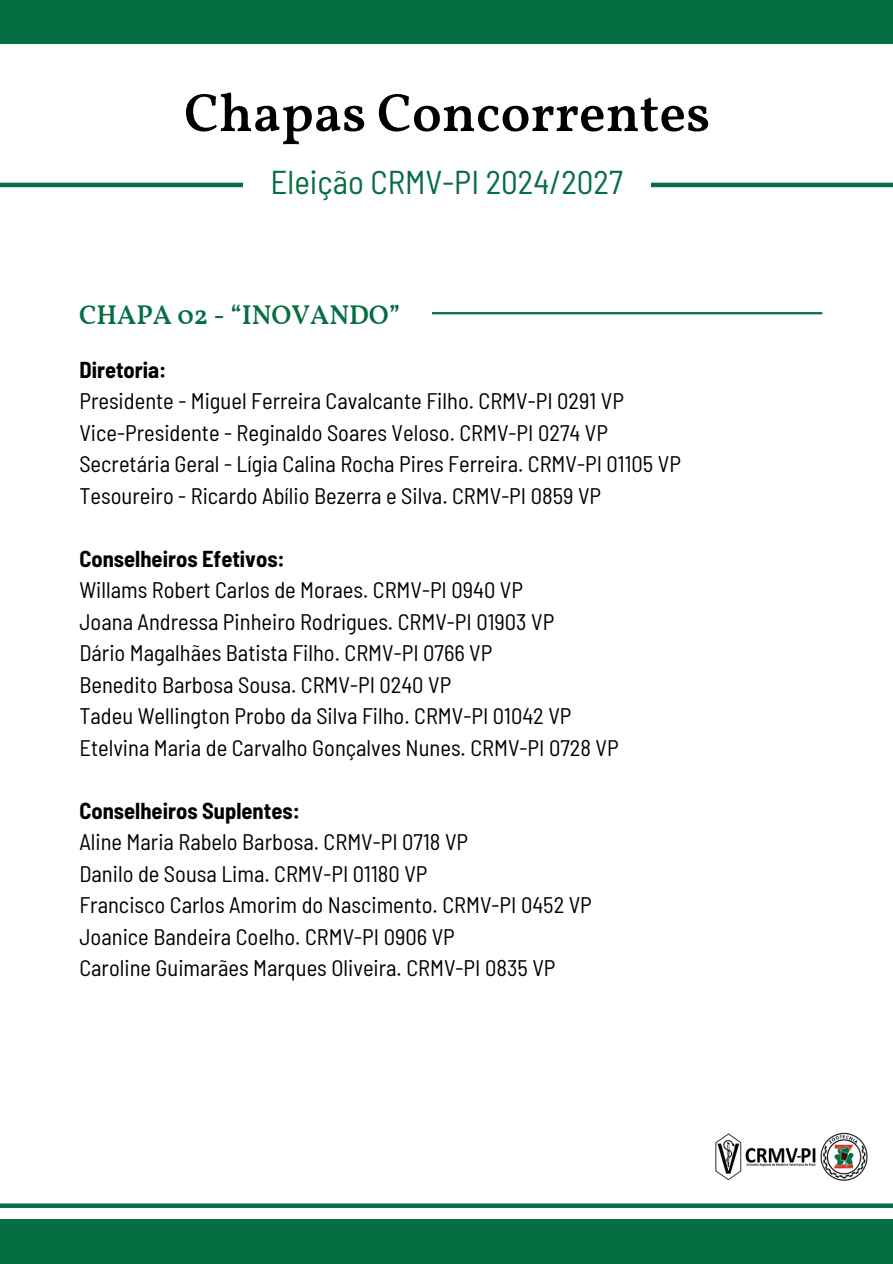
<style>
.page{position:relative;width:893px;height:1264px;background:#fff}
.page>*{position:absolute;margin:0;border:0;box-sizing:border-box;transform-origin:0 0}
.t1{font:600 54px "Vollkorn";color:#000}
.t2{font:semi-condensed 33px "Barlow";color:#066e43}
.t3{font:600 27px "Vollkorn";color:#066e43}
.t4{font:semi-condensed 22.5px "Barlow";color:#000}
.t5{font:700 semi-condensed 22.5px "Barlow";color:#000}
</style>
<div class="page">
<div style="left:0;top:0;width:892px;height:44px;background:#066e43"></div>
<div style="left:0;top:1219px;width:892px;height:44px;background:#066e43"></div>
<hr style="left:0;top:183px;width:892px;height:4px;background:#066e43">
<svg style="left:0;top:1203px;width:892px;height:4px;background:#227e58"></svg>
<hr style="left:376px;top:312px;width:445px;height:2px;background:#066e43">
<div style="left:243px;top:150px;width:407px;height:62px;background:#fff"></div>
<div style="left:71px;top:294px;width:360px;height:46px;background:#fff"></div>
<img style="left:715px;top:1132px;width:153px;height:49px">
<p class="t1" style="left:184px;top:90px;width:527px">Chapas Concorrentes</p>
<h1 class="t2" style="left:270px;top:161px;width:354px">Eleição CRMV-PI 2024/2027</h1>
<h2 class="t3" style="left:79px;top:303px;width:323px">CHAPA 02 - “INOVANDO”</h2>
<p class="t5" style="left:79px;top:355px;width:88px">Diretoria:</p>
<p class="t4" style="left:79px;top:386px;width:546px">Presidente - Miguel Ferreira Cavalcante Filho. CRMV-PI 0291 VP</p>
<p class="t4" style="left:79px;top:418px;width:530px">Vice-Presidente - Reginaldo Soares Veloso. CRMV-PI 0274 VP</p>
<p class="t4" style="left:79px;top:449px;width:603px">Secretária Geral - Lígia Calina Rocha Pires Ferreira. CRMV-PI 01105 VP</p>
<p class="t4" style="left:79px;top:481px;width:523px">Tesoureiro - Ricardo Abílio Bezerra e Silva. CRMV-PI 0859 VP</p>
<p class="t5" style="left:79px;top:544px;width:207px">Conselheiros Efetivos:</p>
<p class="t4" style="left:79px;top:575px;width:445px">Willams Robert Carlos de Moraes. CRMV-PI 0940 VP</p>
<p class="t4" style="left:79px;top:607px;width:476px">Joana Andressa Pinheiro Rodrigues. CRMV-PI 01903 VP</p>
<p class="t4" style="left:79px;top:638px;width:414px">Dário Magalhães Batista Filho. CRMV-PI 0766 VP</p>
<p class="t4" style="left:79px;top:670px;width:373px">Benedito Barbosa Sousa. CRMV-PI 0240 VP</p>
<p class="t4" style="left:79px;top:701px;width:493px">Tadeu Wellington Probo da Silva Filho. CRMV-PI 01042 VP</p>
<p class="t4" style="left:79px;top:733px;width:541px">Etelvina Maria de Carvalho Gonçalves Nunes. CRMV-PI 0728 VP</p>
<p class="t5" style="left:79px;top:796px;width:222px">Conselheiros Suplentes:</p>
<p class="t4" style="left:79px;top:827px;width:390px">Aline Maria Rabelo Barbosa. CRMV-PI 0718 VP</p>
<p class="t4" style="left:79px;top:859px;width:349px">Danilo de Sousa Lima. CRMV-PI 01180 VP</p>
<p class="t4" style="left:79px;top:890px;width:514px">Francisco Carlos Amorim do Nascimento. CRMV-PI 0452 VP</p>
<p class="t4" style="left:79px;top:922px;width:377px">Joanice Bandeira Coelho. CRMV-PI 0906 VP</p>
<p class="t4" style="left:79px;top:953px;width:477px">Caroline Guimarães Marques Oliveira. CRMV-PI 0835 VP</p>
</div>
